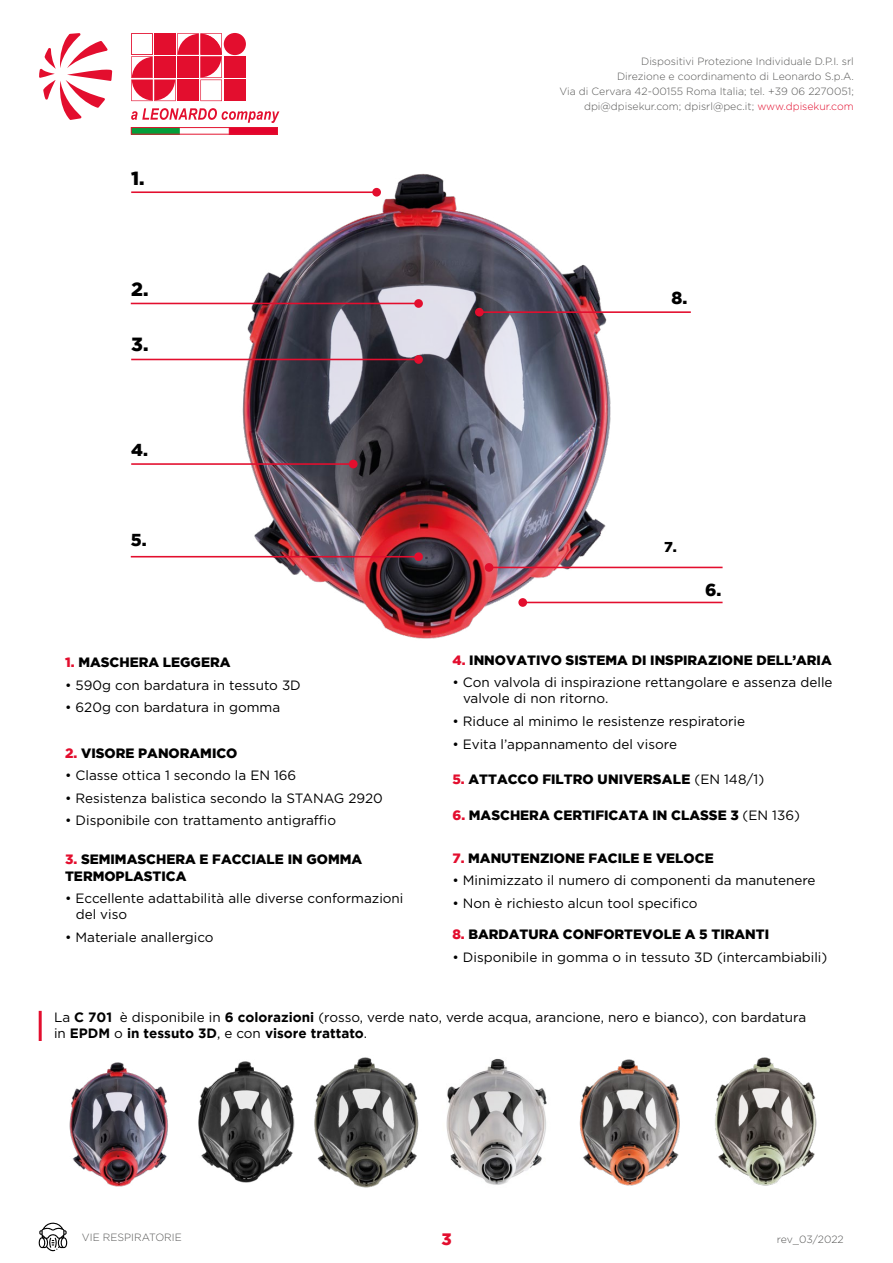
<style>
.page{position:relative;width:893px;height:1263px;background:#fff}
.page>*{position:absolute;margin:0;border:0;box-sizing:border-box;transform-origin:0 0}
.t1{font:900 19.05px "Gotham";color:#000}
.t2{font:900 17.25px "Gotham";color:#000}
.t3{font:900 16.5px "Gotham";color:#e30e2e}
.t4{font:900 14.25px "Gotham";color:#000}
.t5{font:13.5px/16.2px "Gotham";color:#000}
.t6{font:900 13.5px/16.2px "Gotham";color:#000}
.t7{font:300 10.5px/15px "Gotham";color:#575756;text-align:right}
.s1{color:#e30e2e}
.s2{font-weight:400}
.s3{font-weight:700}
</style>
<div class="page">
<svg style="left:39px;top:1222px;width:28px;height:29px"></svg>
<div style="left:224px;top:56px;width:22px;height:22px;background:#e30e2e"></div>
<div style="left:224px;top:80px;width:22px;height:21px;background:#e30e2e"></div>
<div style="left:224px;top:33px;width:22px;height:22px;background:#e30e2e;border-radius:50%"></div>
<svg style="left:131px;top:33px;width:91px;height:68px"></svg>
<svg style="left:131px;top:108px;width:148px;height:15px"></svg>
<svg style="left:39px;top:33px;width:73px;height:87px"></svg>
<img style="left:133px;top:129px;width:143px;height:3px">
<div style="left:131px;top:127px;width:147px;height:7px;border:1px solid #e31530"></div>
<img style="left:192px;top:173px;width:464px;height:466px">
<hr style="left:131px;top:303px;width:285px;height:1px;background:#e30e2e">
<div style="left:414px;top:299px;width:9px;height:9px;background:#e30e2e;border-radius:50%"></div>
<hr style="left:131px;top:191px;width:243px;height:2px;background:#e30e2e">
<div style="left:372px;top:188px;width:9px;height:9px;background:#e30e2e;border-radius:50%"></div>
<hr style="left:131px;top:359px;width:285px;height:1px;background:#e30e2e">
<div style="left:414px;top:355px;width:9px;height:9px;background:#e30e2e;border-radius:50%"></div>
<hr style="left:131px;top:463px;width:220px;height:2px;background:#e30e2e">
<div style="left:349px;top:460px;width:9px;height:8px;background:#e30e2e;border-radius:50%"></div>
<hr style="left:482px;top:311px;width:209px;height:2px;background:#e30e2e">
<div style="left:475px;top:308px;width:9px;height:8px;background:#e30e2e;border-radius:50%"></div>
<hr style="left:522px;top:602px;width:201px;height:1px;background:#e30e2e">
<div style="left:518px;top:598px;width:9px;height:9px;background:#e30e2e;border-radius:50%"></div>
<hr style="left:131px;top:556px;width:285px;height:1px;background:#e30e2e">
<div style="left:414px;top:552px;width:9px;height:9px;background:#e30e2e;border-radius:50%"></div>
<hr style="left:491px;top:567px;width:232px;height:1px;background:#e30e2e">
<div style="left:485px;top:563px;width:8px;height:9px;background:#e30e2e;border-radius:50%"></div>
<img style="left:446px;top:1058px;width:101px;height:127px">
<img style="left:715px;top:1057px;width:102px;height:129px">
<img style="left:579px;top:1059px;width:101px;height:127px">
<img style="left:314px;top:1057px;width:105px;height:131px">
<img style="left:198px;top:1061px;width:97px;height:122px">
<img style="left:69px;top:1062px;width:99px;height:125px">
<hr style="left:39px;top:1011px;width:3px;height:30px;background:#e30e2e">
<h1 class="t1" style="left:131px;top:167px;width:15px">1.</h1>
<h1 class="t1" style="left:131px;top:278px;width:19px">2.</h1>
<h1 class="t1" style="left:131px;top:333px;width:19px">3.</h1>
<p class="t2" style="left:131px;top:440px;width:18px">4.</p>
<p class="t2" style="left:131px;top:530px;width:17px">5.</p>
<p class="t6" style="left:65px;top:654px;width:167px"><span class="s1">1.</span> MASCHERA LEGGERA</p>
<p class="t5" style="left:65px;top:676px;width:237px">• 590g con bardatura in tessuto 3D</p>
<p class="t5" style="left:65px;top:699px;width:217px">• 620g con bardatura in gomma</p>
<p class="t6" style="left:65px;top:744px;width:174px"><span class="s1">2.</span> VISORE PANORAMICO</p>
<p class="t5" style="left:65px;top:767px;width:233px">• Classe ottica 1 secondo la EN 166</p>
<p class="t5" style="left:65px;top:789px;width:319px">• Resistenza balistica secondo la STANAG 2920</p>
<p class="t5" style="left:65px;top:812px;width:273px">• Disponibile con trattamento antigraffio</p>
<p class="t6" style="left:65px;top:851px;width:299px"><span class="s1">3.</span> SEMIMASCHERA E FACCIALE IN GOMMA<br>TERMOPLASTICA</p>
<p class="t5" style="left:76px;top:890px;width:329px;text-indent:-11px">• Eccellente adattabilità alle diverse conformazioni del viso</p>
<p class="t5" style="left:65px;top:929px;width:150px">• Materiale anallergico</p>
<p class="t7" style="left:559px;top:54px;width:296px">Dispositivi Protezione Individuale D.P.I. srl<br>Direzione e coordinamento di Leonardo S.p.A.<br>Via di Cervara 42-00155 Roma Italia; tel. +39 06 2270051; dpi@dpisekur.com; dpisrl@pec.it; <span class="s1">www.dpisekur.com</span></p>
<p class="t2" style="left:671px;top:288px;width:17px">8.</p>
<p class="t4" style="left:664px;top:538px;width:14px">7.</p>
<p class="t2" style="left:705px;top:580px;width:18px">6.</p>
<p class="t6" style="left:452px;top:651px;width:381px"><span class="s1">4.</span> INNOVATIVO SISTEMA DI INSPIRAZIONE DELL’ARIA</p>
<p class="t5" style="left:463px;top:674px;width:371px;text-indent:-11px">• Con valvola di inspirazione rettangolare e assenza delle valvole di non ritorno.</p>
<p class="t5" style="left:452px;top:713px;width:294px">• Riduce al minimo le resistenze respiratorie</p>
<p class="t5" style="left:452px;top:735px;width:226px">• Evita l’appannamento del visore</p>
<p class="t6" style="left:452px;top:771px;width:313px"><span class="s1">5.</span> ATTACCO FILTRO UNIVERSALE <span class="s2">(EN 148/1)</span></p>
<p class="t6" style="left:452px;top:807px;width:349px"><span class="s1">6.</span> MASCHERA CERTIFICATA IN CLASSE 3 <span class="s2">(EN 136)</span></p>
<p class="t6" style="left:452px;top:850px;width:263px"><span class="s1">7.</span> MANUTENZIONE FACILE E VELOCE</p>
<p class="t5" style="left:452px;top:872px;width:365px">• Minimizzato il numero di componenti da manutenere</p>
<p class="t5" style="left:452px;top:895px;width:247px">• Non è richiesto alcun tool specifico</p>
<p class="t6" style="left:452px;top:926px;width:318px"><span class="s1">8.</span> BARDATURA CONFORTEVOLE A 5 TIRANTI</p>
<p class="t5" style="left:452px;top:948px;width:376px">• Disponibile in gomma o in tessuto 3D (intercambiabili)</p>
<p class="t5" style="left:54px;top:1008px;width:754px">La <span class="s3">C 701</span> è disponibile in <span class="s3">6 colorazioni</span> (rosso, verde nato, verde acqua, arancione, nero e bianco), con bardatura in <span class="s3">EPDM</span> o <span class="s3">in tessuto 3D</span>, e con <span class="s3">visore trattato</span>.</p>
<p class="t7" style="left:82px;top:1230px;width:101px">VIE RESPIRATORIE</p>
<p class="t3" style="left:441px;top:1230px;width:12px">3</p>
<p class="t7" style="left:777px;top:1231px;width:68px">rev_03/2022</p>
</div>
